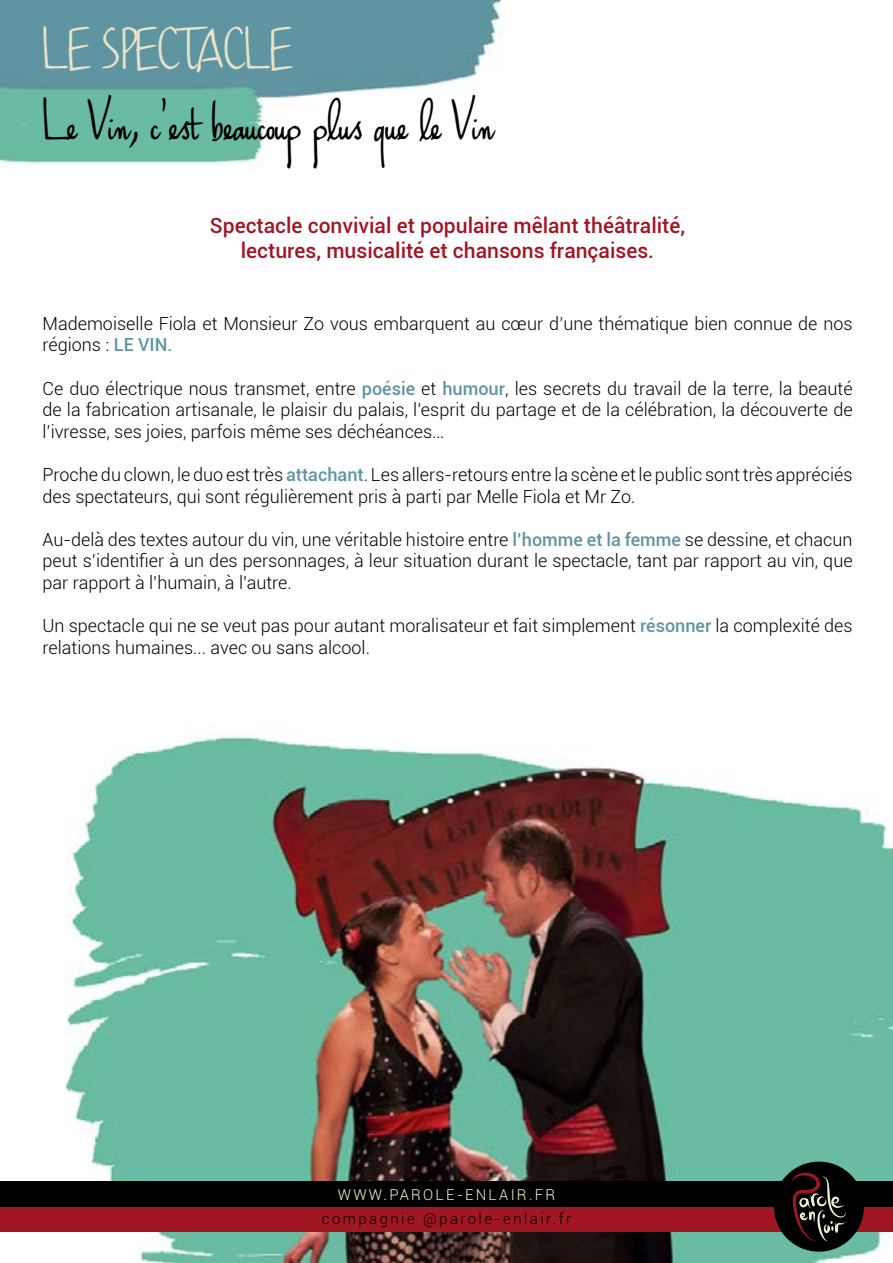
<style>
.page{position:relative;width:893px;height:1263px;background:#fff}
.page>*{position:absolute;margin:0;border:0;box-sizing:border-box;transform-origin:0 0}
.t1{font:700 45px "Haiku's Scriptv.09";color:#000}
.t2{font:700 45px "Haiku's Scriptv.09";color:#eae3c7}
.t3{font:500 21px/25.2px "Roboto";color:#a11623;text-align:center}
.t4{font:300 18px/21.6px "Roboto";color:#000}
.t5{font:300 15px "Roboto";letter-spacing:.16em;color:#000}
.t6{font:300 15px "Roboto";letter-spacing:.15em;color:#edf3d1}
.s1{font-weight:500;color:#5e959e}
</style>
<div class="page">
<img style="left:0;top:0;width:502px;height:166px">
<img style="left:17px;top:736px;width:876px;height:527px">
<div style="left:0;top:1206px;width:893px;height:25px;background:#a11623"></div>
<div style="left:0;top:1181px;width:893px;height:26px;background:#000"></div>
<div style="left:774px;top:1161px;width:90px;height:91px;background:#000;border-radius:50%"></div>
<svg style="left:791px;top:1173px;width:55px;height:68px"></svg>
<h1 class="t2" style="left:43px;top:26px;width:252px">LE SPECTACLE</h1>
<h1 class="t1" style="left:43px;top:97px;width:453px">Le Vin, c'est beaucoup plus que le Vin</h1>
<p class="t3" style="left:210px;top:212px;width:477px">Spectacle convivial et populaire mêlant théâtralité, lectures, musicalité et chansons françaises.</p>
<p class="t4" style="left:43px;top:312px;width:812px">Mademoiselle Fiola et Monsieur Zo vous embarquent au cœur d’une thématique bien connue de nos régions : <span class="s1">LE VIN.</span></p>
<p class="t4" style="left:43px;top:377px;width:812px;text-align:justify">Ce duo électrique nous transmet, entre <span class="s1">poésie</span> et <span class="s1">humour</span>, les secrets du travail de la terre, la beauté de la fabrication artisanale, le plaisir du palais, l’esprit du partage et de la célébration, la découverte de l’ivresse, ses joies, parfois même ses déchéances…</p>
<p class="t4" style="left:43px;top:463px;width:812px">Proche du clown, le duo est très <span class="s1">attachant</span>. Les allers-retours entre la scène et le public sont très appréciés des spectateurs, qui sont régulièrement pris à parti par Melle Fiola et Mr Zo.</p>
<p class="t4" style="left:43px;top:528px;width:812px;text-align:justify">Au-delà des textes autour du vin, une véritable histoire entre <span class="s1">l’homme et la femme</span> se dessine, et chacun peut s’identifier à un des personnages, à leur situation durant le spectacle, tant par rapport au vin, que par rapport à l’humain, à l’autre.</p>
<p class="t4" style="left:43px;top:614px;width:812px">Un spectacle qui ne se veut pas pour autant moralisateur et fait simplement <span class="s1">résonner</span> la complexité des relations humaines... avec ou sans alcool.</p>
<p class="t6" style="left:338px;top:1184px;width:219px">WWW.PAROLE-ENLAIR.FR</p>
<p class="t5" style="left:322px;top:1208px;width:251px">compagnie @parole-enlair.fr</p>
</div>
